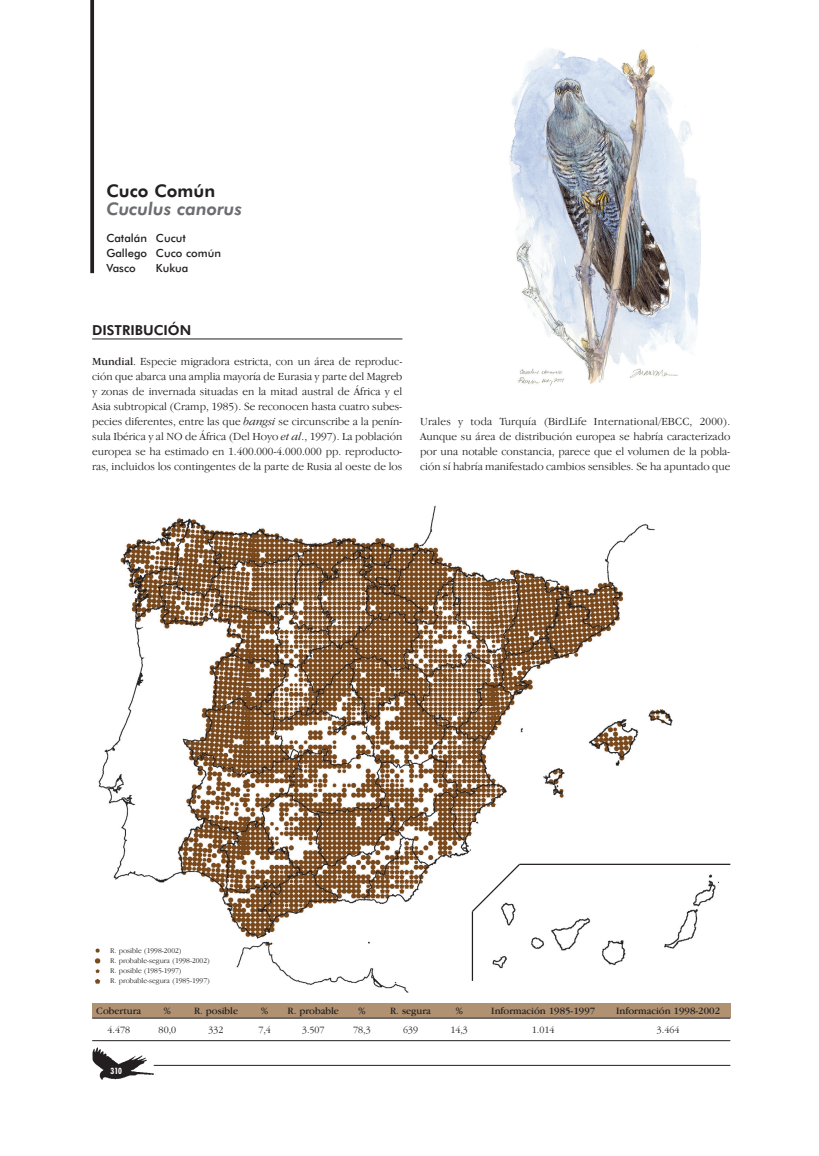
<style>
.page{position:relative;width:819px;height:1156px;background:#fff}
.page>*{position:absolute;margin:0;border:0;box-sizing:border-box;transform-origin:0 0}
.t1{font:italic 800 17.5px "Futura BT";color:#6c6d70}
.t2{font:800 17.5px "Futura BT";color:#231f20}
.t3{font:800 13.75px "Futura BT";color:#231f20}
.t4{font:300 11.25px/15px "Garamond IT Cby BT";color:#231f20;text-align:justify}
.t5{font:500 11.25px/15px "Futura BT";color:#231f20}
.t6{font:10px "Garamond IT Cby BT";color:#231f20}
.t7{font:300 10px "Garamond IT Cby BT";color:#231f20}
.t8{font:700 condensed 8.75px "Futura BT";color:#fff}
.t9{font:300 7.5px/10px "Garamond IT Cby BT";color:#231f20}
.s1{font-weight:400}
.s2{font-style:italic}
</style>
<div class="page">
<img style="left:509px;top:48px;width:191px;height:338px">
<img style="left:98px;top:505px;width:620px;height:487px">
<hr style="left:472px;top:911px;width:1px;height:69px;background:#231f20">
<svg style="left:470px;top:862px;width:51px;height:51px"></svg>
<hr style="left:519px;top:863px;width:211px;height:1px;background:#231f20">
<hr style="left:92px;top:338px;width:310px;height:1px;background:#231f20">
<svg style="left:90px;top:0;width:4px;height:273px"></svg>
<div style="left:92px;top:1002px;width:638px;height:15px;background:#b09171"></div>
<hr style="left:92px;top:1017px;width:638px;height:1px;background:#231f20">
<hr style="left:92px;top:1040px;width:638px;height:1px;background:#231f20">
<img style="left:94px;top:945px;width:14px;height:40px">
<img style="left:92px;top:1047px;width:68px;height:33px">
<hr style="left:154px;top:1064px;width:576px;height:1px;background:#231f20">
<h1 class="t2" style="left:106px;top:184px;width:110px">Cuco Común</h1>
<h1 class="t1" style="left:106px;top:202px;width:138px">Cuculus canorus</h1>
<p class="t5" style="left:106px;top:232px;width:116px">Catalán Cucut<br>Gallego Cuco común<br>Vasco</p>
<p class="t5" style="left:156px;top:262px;width:34px">Kukua</p>
<p class="t3" style="left:92px;top:324px;width:101px">DISTRIBUCIÓN</p>
<p class="t4" style="left:92px;top:355px;width:312px"><span class="s1">Mundial</span>. Especie migradora estricta, con un área de reproduc&shy;ción que abarca una amplia mayoría de Eurasia y parte del Magreb y zonas de invernada situadas en la mitad austral de África y el Asia subtropical (Cramp, 1985). Se reconocen hasta cuatro subes&shy;pecies diferentes, entre las que <span class="s2">bangsi</span> se circunscribe a la penín&shy;sula Ibérica y al NO de África (Del Hoyo <span class="s2">et al</span>., 1997). La población europea se ha estimado en 1.400.000-4.000.000 pp. reproducto&shy;ras, incluidos los contingentes de la parte de Rusia al oeste de los</p>
<p class="t4" style="left:420px;top:415px;width:312px">Urales y toda Turquía (BirdLife International/EBCC, 2000).<br>Aunque su área de distribución europea se habría caracterizado por una notable constancia, parece que el volumen de la pobla&shy;ción sí habría manifestado cambios sensibles. Se ha apuntado que</p>
<p class="t9" style="left:110px;top:946px;width:101px">R. posible (1998-2002)<br>R. probable-segura (1998-2002)<br>R. posible (1985-1997)<br>R. probable-segura (1985-1997)</p>
<p class="t6" style="left:96px;top:1007px;width:46px">Cobertura</p>
<p class="t7" style="left:107px;top:1025px;width:24px">4.478</p>
<p class="t8" style="left:110px;top:1066px;width:13px">310</p>
<p class="t6" style="left:164px;top:1007px;width:9px">%</p>
<p class="t7" style="left:159px;top:1025px;width:19px">80,0</p>
<p class="t6" style="left:194px;top:1007px;width:46px">R. posible</p>
<p class="t7" style="left:208px;top:1025px;width:17px">332</p>
<p class="t6" style="left:261px;top:1007px;width:9px">%</p>
<p class="t7" style="left:258px;top:1025px;width:14px">7,4</p>
<p class="t6" style="left:287px;top:1007px;width:53px">R. probable</p>
<p class="t7" style="left:302px;top:1025px;width:24px">3.507</p>
<p class="t6" style="left:358px;top:1007px;width:9px">%</p>
<p class="t7" style="left:353px;top:1025px;width:19px">78,3</p>
<p class="t6" style="left:390px;top:1007px;width:42px">R. segura</p>
<p class="t7" style="left:403px;top:1025px;width:17px">639</p>
<p class="t6" style="left:455px;top:1007px;width:9px">%</p>
<p class="t7" style="left:450px;top:1025px;width:19px">14,3</p>
<p class="t6" style="left:491px;top:1007px;width:105px">Información 1985-1997</p>
<p class="t7" style="left:532px;top:1025px;width:24px">1.014</p>
<p class="t6" style="left:616px;top:1007px;width:105px">Información 1998-2002</p>
<p class="t7" style="left:656px;top:1025px;width:24px">3.464</p>
</div>
